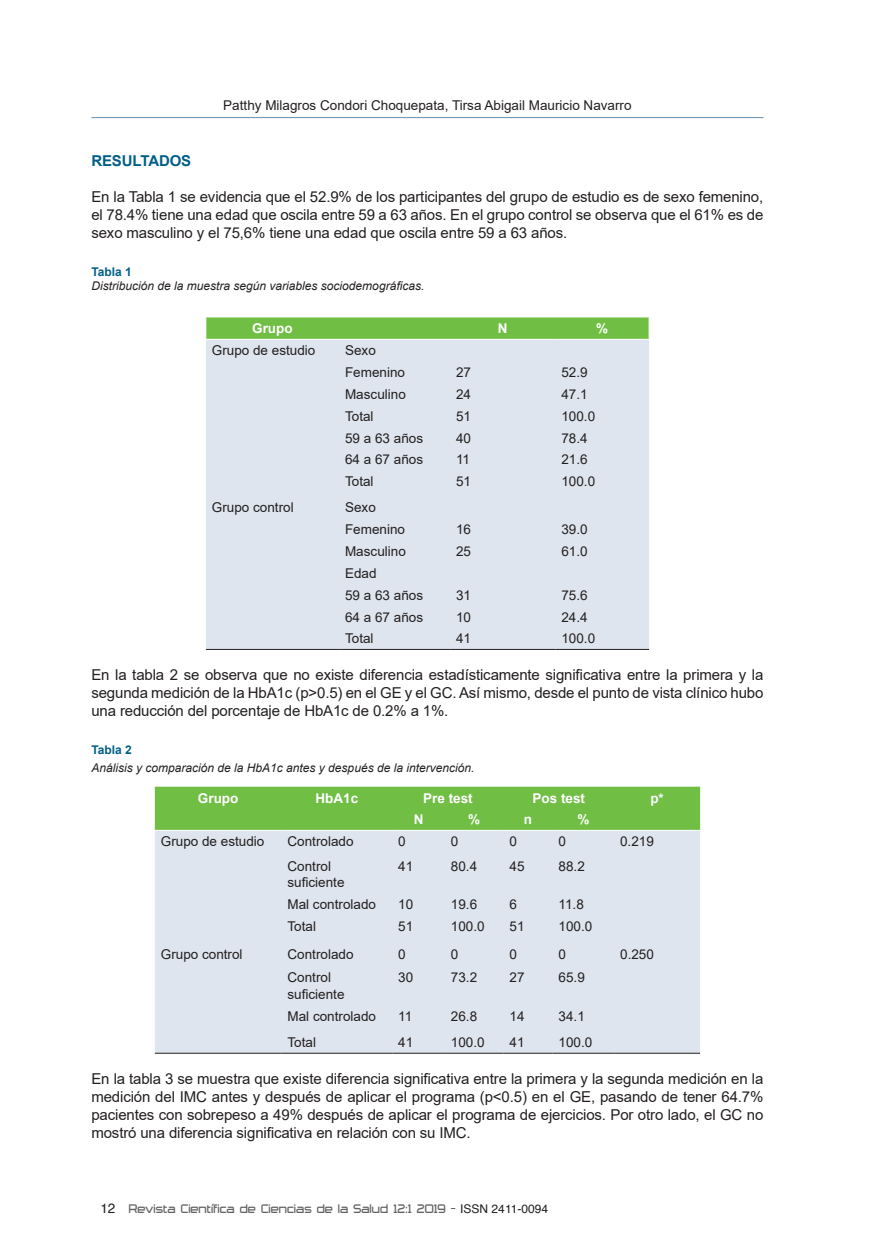
<style>
.page{position:relative;width:872px;height:1255px;background:#fff}
.page>*{position:absolute;margin:0;border:0;box-sizing:border-box;transform-origin:0 0}
.t1{font:15px/18px "Arial";letter-spacing:-.01em;color:#231f20;text-align:justify}
.t2{font:700 15px "Arial";letter-spacing:-.01em;color:#005f88}
.t3{font:13.5px/21.9px "Arial";color:#231f20}
.t4{font:300 13.5px "Trade Marker";letter-spacing:.01em;color:#636366;scale:.85 1}
.t5{font:700 13.5px "Arial";color:#fff}
.t6{font:italic 12px "Arial";color:#231f20}
.t7{font:700 12px "Arial";color:#005f88}
.s1{font-family:"Helvetica";font-weight:400;color:#231f20}
.s2{font-family:"Helvetica";font-weight:400;font-size:12px;color:#231f20}
</style>
<div class="page">
<hr style="left:91px;top:117px;width:672px;height:1px;background:#749bb7">
<div style="left:206px;top:340px;width:443px;height:309px;background:#dee5ee"></div>
<hr style="left:206px;top:649px;width:133px;height:1px;background:#231f20">
<svg style="left:205px;top:317px;width:444px;height:22px;background:#74c04a"></svg>
<hr style="left:339px;top:649px;width:111px;height:1px;background:#231f20">
<hr style="left:450px;top:649px;width:105px;height:1px;background:#231f20">
<hr style="left:555px;top:649px;width:94px;height:1px;background:#231f20">
<div style="left:155px;top:786px;width:545px;height:44px;background:#70be44"></div>
<div style="left:155px;top:831px;width:545px;height:221px;background:#dee5ee"></div>
<hr style="left:614px;top:1052px;width:86px;height:1px;background:#231f20">
<hr style="left:155px;top:1052px;width:126px;height:1px;background:#231f20">
<hr style="left:281px;top:1052px;width:111px;height:1px;background:#231f20">
<hr style="left:392px;top:1052px;width:53px;height:1px;background:#231f20">
<hr style="left:445px;top:1052px;width:58px;height:1px;background:#231f20">
<hr style="left:503px;top:1052px;width:49px;height:1px;background:#231f20">
<hr style="left:552px;top:1052px;width:62px;height:1px;background:#231f20">
<p class="t3" style="left:223px;top:95px;width:410px">Patthy Milagros Condori Choquepata, Tirsa Abigail Mauricio Navarro</p>
<p class="t2" style="left:91px;top:150px;width:101px">RESULTADOS</p>
<p class="t1" style="left:91px;top:188px;width:673px">En la Tabla 1 se evidencia que el 52.9% de los participantes del grupo de estudio es de sexo femenino, el 78.4% tiene una edad que oscila entre 59 a 63 años. En el grupo control se observa que el 61% es de sexo masculino y el 75,6% tiene una edad que oscila entre 59 a 63 años.</p>
<p class="t7" style="left:91px;top:263px;width:42px">Tabla 1</p>
<p class="t6" style="left:91px;top:278px;width:334px">Distribución de la muestra según variables sociodemográficas.</p>
<p class="t5" style="left:252px;top:319px;width:42px">Grupo</p>
<p class="t5" style="left:498px;top:319px;width:11px">N</p>
<p class="t5" style="left:596px;top:319px;width:14px">%</p>
<p class="t3" style="left:212px;top:339px;width:105px">Grupo de estudio</p>
<p class="t3" style="left:345px;top:339px;width:62px">Sexo<br>Femenino</p>
<p class="t3" style="left:456px;top:361px;width:17px">27</p>
<p class="t3" style="left:561px;top:361px;width:28px">52.9</p>
<p class="t3" style="left:345px;top:383px;width:62px">Masculino</p>
<p class="t3" style="left:456px;top:383px;width:17px">24</p>
<p class="t3" style="left:561px;top:383px;width:28px">47.1</p>
<p class="t3" style="left:345px;top:405px;width:30px">Total</p>
<p class="t3" style="left:456px;top:405px;width:17px">51</p>
<p class="t3" style="left:561px;top:405px;width:35px">100.0</p>
<p class="t3" style="left:345px;top:427px;width:80px">59 a 63 años</p>
<p class="t3" style="left:456px;top:427px;width:17px">40</p>
<p class="t3" style="left:561px;top:427px;width:28px">78.4</p>
<p class="t3" style="left:345px;top:448px;width:80px">64 a 67 años</p>
<p class="t3" style="left:456px;top:448px;width:16px">11</p>
<p class="t3" style="left:561px;top:448px;width:28px">21.6</p>
<p class="t3" style="left:345px;top:470px;width:30px">Total</p>
<p class="t3" style="left:456px;top:470px;width:17px">51</p>
<p class="t3" style="left:561px;top:470px;width:35px">100.0</p>
<p class="t3" style="left:212px;top:496px;width:83px">Grupo control</p>
<p class="t3" style="left:345px;top:496px;width:62px">Sexo<br>Femenino</p>
<p class="t3" style="left:456px;top:518px;width:17px">16</p>
<p class="t3" style="left:561px;top:518px;width:28px">39.0</p>
<p class="t3" style="left:345px;top:540px;width:62px">Masculino</p>
<p class="t3" style="left:456px;top:540px;width:17px">25</p>
<p class="t3" style="left:561px;top:540px;width:28px">61.0</p>
<p class="t3" style="left:345px;top:562px;width:80px">Edad<br>59 a 63 años</p>
<p class="t3" style="left:456px;top:584px;width:17px">31</p>
<p class="t3" style="left:561px;top:584px;width:28px">75.6</p>
<p class="t3" style="left:345px;top:605px;width:80px">64 a 67 años</p>
<p class="t3" style="left:456px;top:605px;width:17px">10</p>
<p class="t3" style="left:561px;top:605px;width:28px">24.4</p>
<p class="t3" style="left:345px;top:627px;width:30px">Total</p>
<p class="t3" style="left:456px;top:627px;width:17px">41</p>
<p class="t3" style="left:561px;top:627px;width:35px">100.0</p>
<p class="t1" style="left:91px;top:665px;width:673px">En la tabla 2 se observa que no existe diferencia estadísticamente significativa entre la primera y la segunda medición de la HbA1c (p&gt;0.5) en el GE y el GC. Así mismo, desde el punto de vista clínico hubo una reducción del porcentaje de HbA1c de 0.2% a 1%.</p>
<p class="t7" style="left:91px;top:741px;width:42px">Tabla 2</p>
<p class="t6" style="left:91px;top:759px;width:384px">Análisis y comparación de la HbA1c antes y después de la intervención.</p>
<p class="t5" style="left:198px;top:788px;width:42px">Grupo</p>
<p class="t5" style="left:315px;top:788px;width:44px">HbA1c</p>
<p class="t5" style="left:423px;top:788px;width:51px">Pre test</p>
<p class="t5" style="left:532px;top:788px;width:54px">Pos test</p>
<p class="t5" style="left:650px;top:788px;width:15px">p*</p>
<p class="t5" style="left:414px;top:810px;width:11px">N</p>
<p class="t5" style="left:468px;top:810px;width:14px">%</p>
<p class="t5" style="left:524px;top:810px;width:10px">n</p>
<p class="t5" style="left:577px;top:810px;width:14px">%</p>
<p class="t3" style="left:161px;top:830px;width:105px">Grupo de estudio</p>
<p class="t3" style="left:287px;top:830px;width:68px">Controlado</p>
<p class="t3" style="left:398px;top:830px;width:9px">0</p>
<p class="t3" style="left:451px;top:830px;width:9px">0</p>
<p class="t3" style="left:509px;top:830px;width:9px">0</p>
<p class="t3" style="left:558px;top:830px;width:9px">0</p>
<p class="t3" style="left:620px;top:830px;width:35px">0.219</p>
<p class="t3" style="left:287px;top:857px;width:59px;line-height:16.2px">Control suficiente</p>
<p class="t3" style="left:398px;top:855px;width:17px">41</p>
<p class="t3" style="left:451px;top:855px;width:28px">80.4</p>
<p class="t3" style="left:509px;top:855px;width:17px">45</p>
<p class="t3" style="left:558px;top:855px;width:28px">88.2</p>
<p class="t3" style="left:287px;top:893px;width:90px">Mal controlado</p>
<p class="t3" style="left:398px;top:893px;width:17px">10</p>
<p class="t3" style="left:451px;top:893px;width:28px">19.6</p>
<p class="t3" style="left:509px;top:893px;width:9px">6</p>
<p class="t3" style="left:558px;top:893px;width:27px">11.8</p>
<p class="t3" style="left:287px;top:914px;width:30px">Total</p>
<p class="t3" style="left:398px;top:914px;width:17px">51</p>
<p class="t3" style="left:451px;top:914px;width:35px">100.0</p>
<p class="t3" style="left:509px;top:914px;width:17px">51</p>
<p class="t3" style="left:558px;top:914px;width:35px">100.0</p>
<p class="t3" style="left:161px;top:942px;width:83px">Grupo control</p>
<p class="t3" style="left:287px;top:942px;width:68px">Controlado</p>
<p class="t3" style="left:398px;top:942px;width:9px">0</p>
<p class="t3" style="left:451px;top:942px;width:9px">0</p>
<p class="t3" style="left:509px;top:942px;width:9px">0</p>
<p class="t3" style="left:558px;top:942px;width:9px">0</p>
<p class="t3" style="left:620px;top:942px;width:35px">0.250</p>
<p class="t3" style="left:287px;top:969px;width:59px;line-height:16.2px">Control suficiente</p>
<p class="t3" style="left:398px;top:966px;width:17px">30</p>
<p class="t3" style="left:451px;top:966px;width:28px">73.2</p>
<p class="t3" style="left:509px;top:966px;width:17px">27</p>
<p class="t3" style="left:558px;top:966px;width:28px">65.9</p>
<p class="t3" style="left:287px;top:1004px;width:90px">Mal controlado</p>
<p class="t3" style="left:398px;top:1004px;width:16px">11</p>
<p class="t3" style="left:451px;top:1004px;width:28px">26.8</p>
<p class="t3" style="left:509px;top:1004px;width:17px">14</p>
<p class="t3" style="left:558px;top:1004px;width:28px">34.1</p>
<p class="t3" style="left:287px;top:1031px;width:30px">Total</p>
<p class="t3" style="left:398px;top:1031px;width:17px">41</p>
<p class="t3" style="left:451px;top:1031px;width:35px">100.0</p>
<p class="t3" style="left:509px;top:1031px;width:17px">41</p>
<p class="t3" style="left:558px;top:1031px;width:35px">100.0</p>
<p class="t1" style="left:91px;top:1069px;width:673px">En la tabla 3 se muestra que existe diferencia significativa entre la primera y la segunda medición en la medición del IMC antes y después de aplicar el programa (p&lt;0.5) en el GE, pasando de tener 64.7% pacientes con sobrepeso a 49% después de aplicar el programa de ejercicios. Por otro lado, el GC no mostró una diferencia significativa en relación con su IMC.</p>
<p class="t4" style="left:100px;top:1200px;width:528px"><span class="s1">12</span> Revista Científica de Ciencias de la Salud 12:1 2019 - <span class="s2">ISSN 2411-0094</span></p>
</div>
